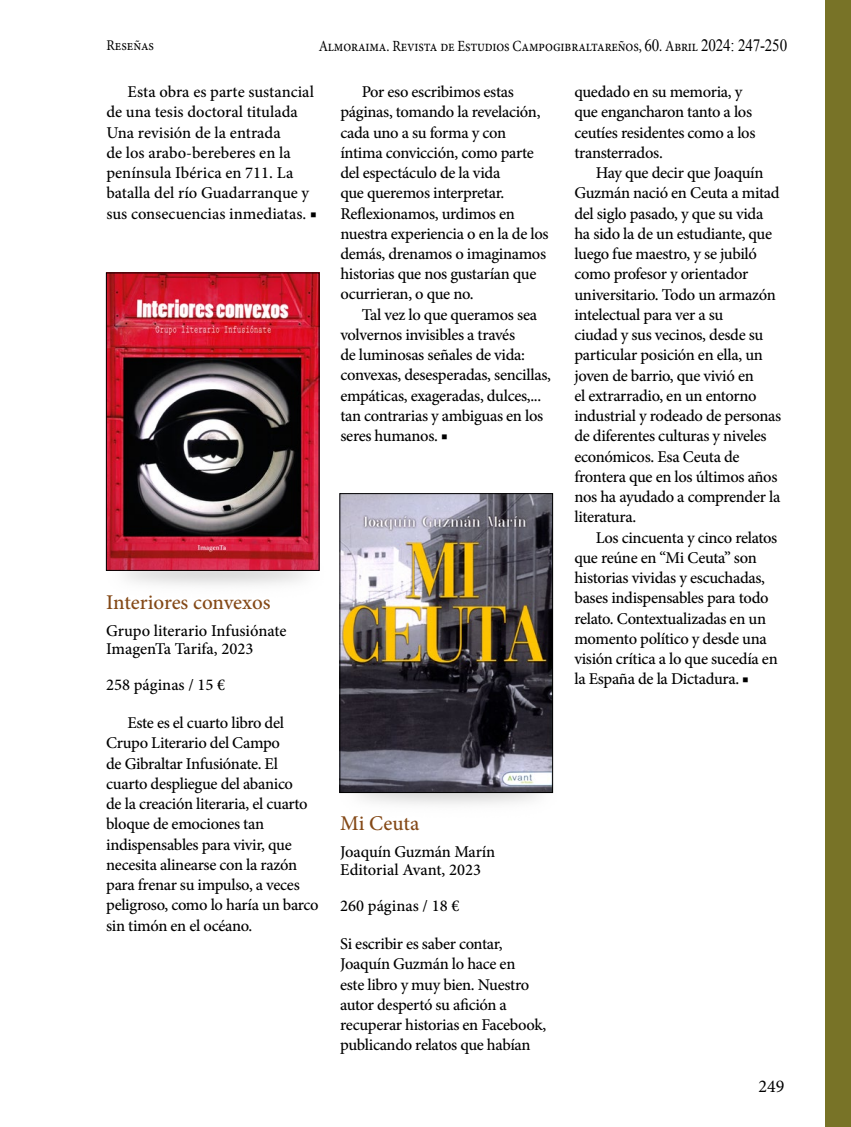
<style>
.page{position:relative;width:851px;height:1127px;background:#fff}
.page>*{position:absolute;margin:0;border:0;box-sizing:border-box;transform-origin:0 0}
.t1{font:500 21px "Minion Pro";letter-spacing:-.005em;color:#844917}
.t2{font:18px "Minion Pro";color:#000}
.t3{font:500 16.5px/20.2px "Minion Pro";letter-spacing:-.02em;color:#000}
.t4{font:500 16.5px/20.2px "Minion Pro";color:#000}
.t5{font:15.6px "Minion Pro";letter-spacing:-.01em;color:#000;scale:.87 1}
.t6{font:14.85px "Minion Pro";letter-spacing:-.005em;color:#000;scale:.91 1}
.s1{font-family:"Times New Roman";font-size:17.25px}
</style>
<div class="page">
<div style="left:825px;top:0;width:25px;height:1127px;background:#787327"></div>
<img style="left:105px;top:547px;width:215px;height:38px">
<img style="left:108px;top:274px;width:209px;height:295px">
<div style="left:106px;top:272px;width:213px;height:299px;border:1px solid #000"></div>
<img style="left:341px;top:495px;width:210px;height:296px">
<div style="left:339px;top:493px;width:214px;height:300px;border:1px solid #000"></div>
<p class="t6" style="left:106px;top:36px;width:54px">Reseñas</p>
<p class="t5" style="left:318px;top:35px;width:540px">Almoraima. Revista de Estudios Campogibraltareños, <span class="s1">60</span>. Abril <span class="s1">2024: 247-250</span></p>
<p class="t4" style="left:106px;top:82px;width:212px;text-indent:21px">Esta obra es parte sustancial de una tesis doctoral titulada<br>Una revisión de la entrada<br>de los arabo-bereberes en la península Ibérica en 711. La batalla del río Guadarranque y sus consecuencias inmediatas. ■</p>
<p class="t3" style="left:340px;top:82px;width:210px;text-indent:21px">Por eso escribimos estas páginas, tomando la revelación, cada uno a su forma y con íntima convicción, como parte del espectáculo de la vida<br>que queremos interpretar.<br>Reflexionamos, urdimos en nuestra experiencia o en la de los demás, drenamos o imaginamos historias que nos gustarían que ocurrieran, o que no.</p>
<p class="t3" style="left:340px;top:304px;width:212px;text-indent:21px">Tal vez lo que queramos sea volvernos invisibles a través<br>de luminosas señales de vida: convexas, desesperadas, sencillas, empáticas, exageradas, dulces,... tan contrarias y ambiguas en los seres humanos. ■</p>
<p class="t3" style="left:574px;top:82px;width:182px">quedado en su memoria, y que engancharon tanto a los ceutíes residentes como a los transterrados.</p>
<p class="t3" style="left:574px;top:163px;width:208px;text-indent:21px">Hay que decir que Joaquín<br>Guzmán nació en Ceuta a mitad del siglo pasado, y que su vida ha sido la de un estudiante, que luego fue maestro, y se jubiló como profesor y orientador universitario. Todo un armazón intelectual para ver a su<br>ciudad y sus vecinos, desde su particular posición en ella, un joven de barrio, que vivió en<br>el extrarradio, en un entorno industrial y rodeado de personas de diferentes culturas y niveles económicos. Esa Ceuta de frontera que en los últimos años nos ha ayudado a comprender la literatura.</p>
<p class="t3" style="left:574px;top:527px;width:205px;text-indent:21px">Los cincuenta y cinco relatos que reúne en “Mi Ceuta” son historias vividas y escuchadas, bases indispensables para todo relato. Contextualizadas en un momento político y desde una visión crítica a lo que sucedía en la España de la Dictadura. ■</p>
<p class="t1" style="left:106px;top:588px;width:166px">Interiores convexos</p>
<p class="t4" style="left:106px;top:622px;width:182px;line-height:18px">Grupo literario Infusiónate<br>ImagenTa Tarifa, 2023</p>
<p class="t4" style="left:106px;top:674px;width:121px">258 páginas / 15 €</p>
<p class="t3" style="left:106px;top:713px;width:214px;text-indent:21px">Este es el cuarto libro del<br>Crupo Literario del Campo<br>de Gibraltar Infusiónate. El cuarto despliegue del abanico<br>de la creación literaria, el cuarto bloque de emociones tan indispensables para vivir, que necesita alinearse con la razón para frenar su impulso, a veces peligroso, como lo haría un barco sin timón en el océano.</p>
<p class="t1" style="left:340px;top:809px;width:81px">Mi Ceuta</p>
<p class="t3" style="left:340px;top:842px;width:156px;line-height:18px">Joaquín Guzmán Marín<br>Editorial Avant, 2023</p>
<p class="t4" style="left:340px;top:895px;width:121px">260 páginas / 18 €</p>
<p class="t3" style="left:340px;top:934px;width:207px">Si escribir es saber contar,<br>Joaquín Guzmán lo hace en<br>este libro y muy bien. Nuestro autor despertó su afición a recuperar historias en Facebook, publicando relatos que habían</p>
<p class="t2" style="left:758px;top:1074px;width:27px">249</p>
</div>
